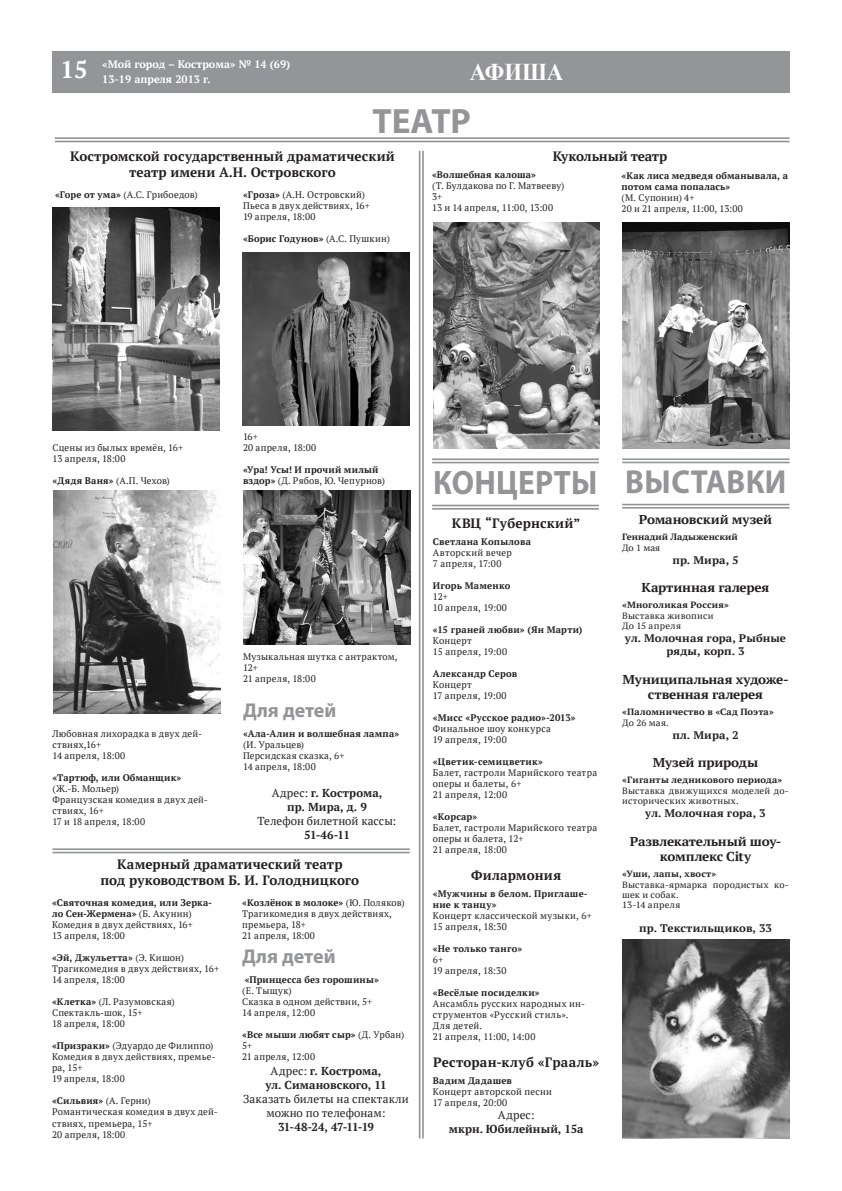
<style>
.page{position:relative;width:842px;height:1191px;background:#fff}
.page>*{position:absolute;margin:0;border:0;box-sizing:border-box;transform-origin:0 0}
.t1{font:700 35.2px "Myriad Pro";color:#939598}
.t2{font:700 34px "Myriad Pro";letter-spacing:.01em;color:#939598;scale:.92 1}
.t3{font:700 33.3px "Myriad Pro";letter-spacing:.01em;color:#939598;scale:.94 1}
.t4{font:700 24.1px "PT Serif";color:#fff}
.t5{font:700 24px "Times New Roman";letter-spacing:-.005em;color:#fff;scale:.95 1}
.t6{font:700 20px "Myriad Pro";color:#939598}
.t7{font:700 13.5px/16.2px "PT Serif";letter-spacing:.005em;color:#231f20;text-align:center}
.t8{font:700 13.5px "PT Serif";letter-spacing:.025em;color:#231f20}
.t9{font:700 13.5px "PT Serif";letter-spacing:-.015em;color:#231f20}
.t10{font:700 12.8px/15.4px "PT Serif";letter-spacing:-.015em;color:#231f20;text-align:center;scale:1.05 1}
.t11{font:11.5px/13.8px "PT Serif";letter-spacing:.01em;color:#231f20;text-align:center}
.t12{font:700 11.5px/13.8px "PT Serif";letter-spacing:.01em;color:#231f20;text-align:center}
.t13{font:700 10.9px/13.1px "PT Serif";letter-spacing:.01em;color:#231f20;text-align:center;scale:1.05 1}
.t14{font:700 10.8px "PT Serif";color:#fff}
.t15{font:9.5px/11px "PT Serif";letter-spacing:.03em;color:#231f20}
.t16{font:700 9.5px/11px "PT Serif";letter-spacing:.02em;color:#231f20}
.t17{font:9px/10.5px "PT Serif";letter-spacing:.025em;color:#231f20;scale:1.05 1}
.t18{font:700 9px/10.5px "PT Serif";color:#231f20;scale:1.05 1}
.s1{font-weight:700}
.s2{font-weight:400}
</style>
<div class="page">
<div style="left:52px;top:51px;width:737px;height:42px;background:#939598"></div>
<hr style="left:55px;top:137px;width:734px;height:2px;background:#939598">
<hr style="left:55px;top:141px;width:734px;height:1px;background:#939598">
<hr style="left:432px;top:505px;width:167px;height:1px;background:#939598">
<hr style="left:432px;top:508px;width:167px;height:1px;background:#939598">
<hr style="left:432px;top:458px;width:167px;height:2px;background:#939598">
<hr style="left:432px;top:462px;width:167px;height:1px;background:#939598">
<hr style="left:52px;top:848px;width:358px;height:2px;background:#939598">
<hr style="left:52px;top:851px;width:358px;height:2px;background:#939598">
<hr style="left:622px;top:458px;width:167px;height:2px;background:#939598">
<hr style="left:622px;top:461px;width:167px;height:2px;background:#939598">
<hr style="left:622px;top:504px;width:167px;height:1px;background:#939598">
<hr style="left:622px;top:507px;width:167px;height:1px;background:#939598">
<hr style="left:419px;top:151px;width:1px;height:987px;background:#939598">
<hr style="left:422px;top:151px;width:2px;height:987px;background:#939598">
<img style="left:622px;top:939px;width:167px;height:199px">
<img style="left:433px;top:223px;width:167px;height:225px">
<img style="left:52px;top:207px;width:168px;height:223px">
<img style="left:242px;top:252px;width:168px;height:173px">
<img style="left:243px;top:490px;width:167px;height:154px">
<img style="left:53px;top:490px;width:167px;height:224px">
<img style="left:623px;top:223px;width:166px;height:225px">
<p class="t4" style="left:61px;top:54px;width:29px">15</p>
<p class="t14" style="left:102px;top:57px;width:189px">«Мой город – Кострома» № 14 (69)</p>
<p class="t14" style="left:102px;top:72px;width:110px">13-19 апреля 2013 г.</p>
<p class="t5" style="left:470px;top:55px;width:100px">АФИША</p>
<p class="t1" style="left:373px;top:99px;width:79px">ТЕ АТР</p>
<p class="t7" style="left:70px;top:148px;width:326px">Костромской государственный драматический театр имени А.Н. Островского</p>
<p class="t15" style="left:55px;top:189px;width:144px"><span class="s1">«Горе от ума»</span> (А.С. Грибоедов)</p>
<p class="t15" style="left:243px;top:189px;width:128px"><span class="s1">«Гроза»</span> (А.Н. Островский)<br>Пьеса в двух действиях, 16+<br>19 апреля, 18:00</p>
<p class="t16" style="left:243px;top:233px;width:148px">«Борис Годунов» <span class="s2">(А.С. Пушкин)</span></p>
<p class="t9" style="left:553px;top:147px;width:116px">Кукольный театр</p>
<p class="t15" style="left:432px;top:169px;width:134px"><span class="s1">«Волшебная калоша»<br></span>(Т. Булдакова по Г. Матвееву)<br>3+<br>13 и 14 апреля, 11:00, 13:00</p>
<p class="t16" style="left:621px;top:170px;width:168px">«Как лиса медведя обманывала, а потом сама попалась»<br><span class="s2">(М. Супонин) 4+<br>20 и 21 апреля, 11:00, 13:00</span></p>
<p class="t15" style="left:52px;top:442px;width:132px">Сцены из былых времён, 16+<br>13 апреля, 18:00</p>
<p class="t15" style="left:52px;top:475px;width:119px"><span class="s1">«Дядя Ваня»</span> (А.П. Чехов)</p>
<p class="t15" style="left:243px;top:431px;width:75px">16+<br>20 апреля, 18:00</p>
<p class="t16" style="left:243px;top:464px;width:143px">«Ура! Усы! И прочий милый вздор» <span class="s2">(Д. Рябов, Ю. Чепурнов)</span></p>
<p class="t15" style="left:243px;top:651px;width:156px">Музыкальная шутка с антрактом,<br>12+<br>21 апреля, 18:00</p>
<p class="t6" style="left:243px;top:697px;width:95px">Для детей</p>
<p class="t15" style="left:243px;top:728px;width:158px"><span class="s1">«Ала-Алин и волшебная лампа» </span>(И. Уральцев)<br>Персидская сказка, 6+<br>14 апреля, 18:00</p>
<p class="t12" style="left:258px;top:786px;width:140px"><span class="s2">Адрес:</span> г. Кострома,<br>пр. Мира, д. 9<br><span class="s2">Телефон билетной кассы:<br></span>51-46-11</p>
<p class="t7" style="left:101px;top:856px;width:260px">Камерный драматический театр<br>под руководством Б. И. Голодницкого</p>
<p class="t15" style="left:52px;top:728px;width:151px">Любовная лихорадка в двух дей&shy;ствиях,16+<br>14 апреля, 18:00</p>
<p class="t15" style="left:52px;top:772px;width:157px"><span class="s1">«Тартюф, или Обманщик» </span>(Ж.-Б. Мольер)<br>Французская комедия в двух дей&shy;ствиях, 16+<br>17 и 18 апреля, 18:00</p>
<p class="t15" style="left:52px;top:897px;width:162px"><span class="s1">«Святочная комедия, или Зерка&shy;ло Сен-Жермена»</span> (Б. Акунин)<br>Комедия в двух действиях, 16+<br>13 апреля, 18:00</p>
<p class="t15" style="left:52px;top:952px;width:168px"><span class="s1">«Эй, Джульетта»</span> (Э. Кишон)<br>Трагикомедия в двух действиях, 16+<br>14 апреля, 18:00</p>
<p class="t15" style="left:52px;top:996px;width:124px"><span class="s1">«Клетка»</span> (Л. Разумовская)<br>Спектакль-шок, 15+<br>18 апреля, 18:00</p>
<p class="t15" style="left:52px;top:1040px;width:165px"><span class="s1">«Призраки»</span> (Эдуардо де Филиппо)<br>Комедия в двух действиях, премье&shy;ра, 15+<br>19 апреля, 18:00</p>
<p class="t15" style="left:52px;top:1095px;width:167px"><span class="s1">«Сильвия»</span> (А. Герни)<br>Романтическая комедия в двух дей&shy;ствиях, премьера, 15+<br>20 апреля, 18:00</p>
<p class="t15" style="left:242px;top:897px;width:164px"><span class="s1">«Козлёнок в молоке»</span> (Ю. Поляков)<br>Трагикомедия в двух действиях, премьера, 18+<br>21 апреля, 18:00</p>
<p class="t6" style="left:242px;top:943px;width:95px">Для детей</p>
<p class="t15" style="left:242px;top:974px;width:138px"><span class="s1">«Принцесса без горошины» </span>(Е. Тыщук)<br>Сказка в одном действии, 5+<br>14 апреля, 12:00</p>
<p class="t15" style="left:242px;top:1029px;width:164px"><span class="s1">«Все мыши любят сыр»</span> (Д. Урбан)<br>5+<br>21 апреля, 12:00</p>
<p class="t11" style="left:243px;top:1064px;width:167px">Адрес: <span class="s1">г. Кострома,<br>ул. Симановского, 11<br></span>Заказать билеты на спектакли можно по телефонам:<br><span class="s1">31-48-24, 47-11-19</span></p>
<p class="t2" style="left:433px;top:460px;width:180px">Концерты</p>
<p class="t7" style="left:452px;top:515px;width:130px">КВЦ “Губернский”</p>
<p class="t15" style="left:433px;top:535px;width:100px"><span class="s1">Светлана Копылова<br></span>Авторский вечер<br>7 апреля, 17:00</p>
<p class="t15" style="left:433px;top:579px;width:79px"><span class="s1">Игорь Маменко<br></span>12+<br>10 апреля, 19:00</p>
<p class="t16" style="left:433px;top:623px;width:151px">«15 граней любви» (Ян Марти)<br><span class="s2">Концерт<br>15 апреля, 19:00</span></p>
<p class="t15" style="left:433px;top:667px;width:86px"><span class="s1">Александр Серов<br></span>Концерт<br>17 апреля, 19:00</p>
<p class="t15" style="left:433px;top:711px;width:144px"><span class="s1">«Мисс «Русское радио»-2013»<br></span>Финальное шоу конкурса<br>19 апреля, 19:00</p>
<p class="t15" style="left:433px;top:755px;width:166px"><span class="s1">«Цветик-семицветик»<br></span>Балет, гастроли Марийского театра оперы и балеты, 6+<br>21 апреля, 12:00</p>
<p class="t15" style="left:433px;top:810px;width:166px"><span class="s1">«Корсар»<br></span>Балет, гастроли Марийского театра оперы и балета, 12+<br>21 апреля, 18:00</p>
<p class="t7" style="left:471px;top:867px;width:91px">Филармония</p>
<p class="t15" style="left:433px;top:887px;width:160px"><span class="s1">«Мужчины в белом. Приглаше&shy;ние к танцу»<br></span>Концерт классической музыки, 6+<br>15 апреля, 18:30</p>
<p class="t15" style="left:433px;top:942px;width:91px"><span class="s1">«Не только танго»<br></span>6+<br>19 апреля, 18:30</p>
<p class="t15" style="left:433px;top:986px;width:154px"><span class="s1">«Весёлые посиделки»<br></span>Ансамбль русских народных ин&shy;струментов «Русский стиль».<br>Для детей.<br>21 апреля, 11:00, 14:00</p>
<p class="t8" style="left:433px;top:1053px;width:168px">Ресторан-клуб «Грааль»</p>
<p class="t15" style="left:433px;top:1074px;width:121px"><span class="s1">Вадим Дадашев<br></span>Концерт авторской песни<br>17 апреля, 20:00</p>
<p class="t12" style="left:449px;top:1108px;width:136px"><span class="s2">Адрес:<br></span>мкрн. Юбилейный, 15а</p>
<p class="t3" style="left:625px;top:460px;width:173px">Выставки</p>
<p class="t10" style="left:639px;top:512px;width:128px">Романовский музей</p>
<p class="t18" style="left:622px;top:531px;width:112px">Геннадий Ладыженский<br><span class="s2">До 1 мая</span></p>
<p class="t13" style="left:672px;top:553px;width:65px">пр. Мира, 5</p>
<p class="t10" style="left:642px;top:580px;width:123px">Картинная галерея</p>
<p class="t17" style="left:622px;top:599px;width:103px"><span class="s1">«Многоликая Россия»<br></span>Выставка живописи<br>До 15 апреля</p>
<p class="t13" style="left:625px;top:631px;width:155px">ул. Молочная гора, Рыбные ряды, корп. 3</p>
<p class="t10" style="left:622px;top:671px;width:160px">Муниципальная художе&shy;ственная галерея</p>
<p class="t18" style="left:622px;top:706px;width:146px">«Паломничество в «Сад Поэта»<br><span class="s2">До 26 мая.</span></p>
<p class="t13" style="left:672px;top:728px;width:65px">пл. Мира, 2</p>
<p class="t10" style="left:653px;top:755px;width:102px">Музей природы</p>
<p class="t17" style="left:622px;top:774px;width:160px"><span class="s1">«Гиганты ледникового периода»<br></span>Выставка движущихся моделей до&shy;исторических животных.</p>
<p class="t13" style="left:645px;top:806px;width:116px">ул. Молочная гора, 3</p>
<p class="t10" style="left:630px;top:833px;width:146px">Развлекательный шоу&shy;комплекс City</p>
<p class="t17" style="left:622px;top:868px;width:160px"><span class="s1">«Уши, лапы, хвост»<br></span>Выставка-ярмарка породистых ко&shy;шек и собак.<br>13-14 апреля</p>
<p class="t13" style="left:639px;top:921px;width:128px">пр. Текстильщиков, 33</p>
</div>
